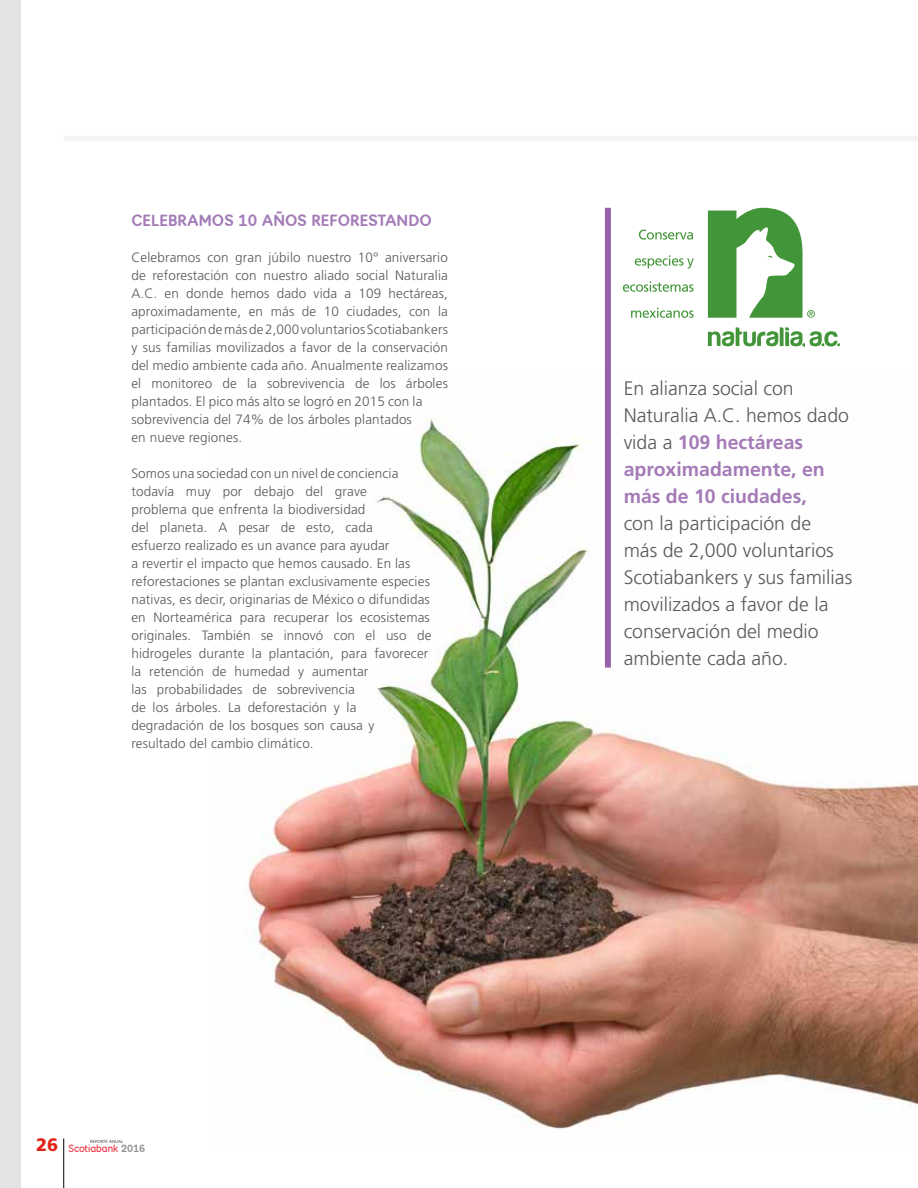
<style>
.page{position:relative;width:918px;height:1188px;background:#fff}
.page>*{position:absolute;margin:0;border:0;box-sizing:border-box;transform-origin:0 0}
.t1{font:300 19.5px/27px "Frutiger";color:#58595b}
.t2{font:700 19.5px/27px "Frutiger";color:#a47bb7}
.t3{font:900 18px "Frutiger";color:#e2231a}
.t4{font:700 16.5px "Scotiabank Modern";color:#a47bb7}
.t5{font:300 13.5px/18px "Frutiger";letter-spacing:.01em;color:#58595b}
.t6{font:10.5px "Scotiabank Modern";color:#ed1c2e}
.t7{font:4.5px "Scotiabank Modern";color:#474749}
.s1{font-weight:700;color:#8e9193}
.s2{font-weight:300;color:#58595b}
</style>
<div class="page">
<div style="left:64px;top:136px;width:854px;height:6px;background:#f4f4f5"></div>
<hr style="left:63px;top:1138px;width:1px;height:50px;background:#000">
<div style="left:0;top:0;width:21px;height:1188px;background:#e2e3e4"></div>
<img style="left:246px;top:368px;width:672px;height:761px">
<svg style="left:708px;top:208px;width:107px;height:110px"></svg>
<svg style="left:639px;top:230px;width:54px;height:10px"></svg>
<svg style="left:635px;top:255px;width:59px;height:14px"></svg>
<svg style="left:623px;top:282px;width:71px;height:10px"></svg>
<svg style="left:631px;top:308px;width:63px;height:10px"></svg>
<svg style="left:708px;top:327px;width:132px;height:20px"></svg>
<div style="left:605px;top:208px;width:6px;height:460px;background:#9561a9"></div>
<p class="t4" style="left:131px;top:211px;width:302px">CELEBRAMOS 10 AÑOS REFORESTANDO</p>
<p class="t5" style="left:131px;top:248px;width:318px">Celebramos con gran júbilo nuestro 10° aniversario de reforestación con nuestro aliado social Naturalia A.C. en donde hemos dado vida a 109 hectáreas, aproximadamente, en más de 10 ciudades, con la participación de más de 2,000 voluntarios Scotiabankers y sus familias movilizados a favor de la conservación del medio ambiente cada año. Anualmente realizamos el monitoreo de la sobrevivencia de los árboles plantados. El pico más alto se logró en 2015 con la sobrevivencia del 74% de los árboles plantados<br>en nueve regiones.</p>
<p class="t5" style="left:131px;top:464px;width:302px">Somos una sociedad con un nivel de conciencia todavía muy por debajo del grave<br>problema que enfrenta la biodiversidad<br>del planeta. A pesar de esto, cada<br>esfuerzo realizado es un avance para ayudar<br>a revertir el impacto que hemos causado. En las reforestaciones se plantan exclusivamente especies nativas, es decir, originarias de México o difundidas en Norteamérica para recuperar los ecosistemas originales. También se innovó con el uso de hidrogeles durante la plantación, para favorecer la retención de humedad y aumentar<br>las probabilidades de sobrevivencia<br>de los árboles. La deforestación y la degradación de los bosques son causa y resultado del cambio climático.</p>
<h2 class="t3" style="left:36px;top:1134px;width:24px">26</h2>
<p class="t7" style="left:90px;top:1139px;width:35px">REPORTE ANUAL</p>
<p class="t6" style="left:68px;top:1142px;width:78px">Scotiabank <span class="s1">2016</span></p>
<h1 class="t2" style="left:624px;top:375px;width:227px"><span class="s2">En alianza social con<br>Naturalia A.C. hemos dado vida a</span> 109 hectáreas aproximadamente, en más de 10 ciudades,</h1>
<h1 class="t1" style="left:624px;top:510px;width:230px">con la participación de<br>más de 2,000 voluntarios<br>Scotiabankers y sus familias movilizados a favor de la conservación del medio ambiente cada año.</h1>
</div>
